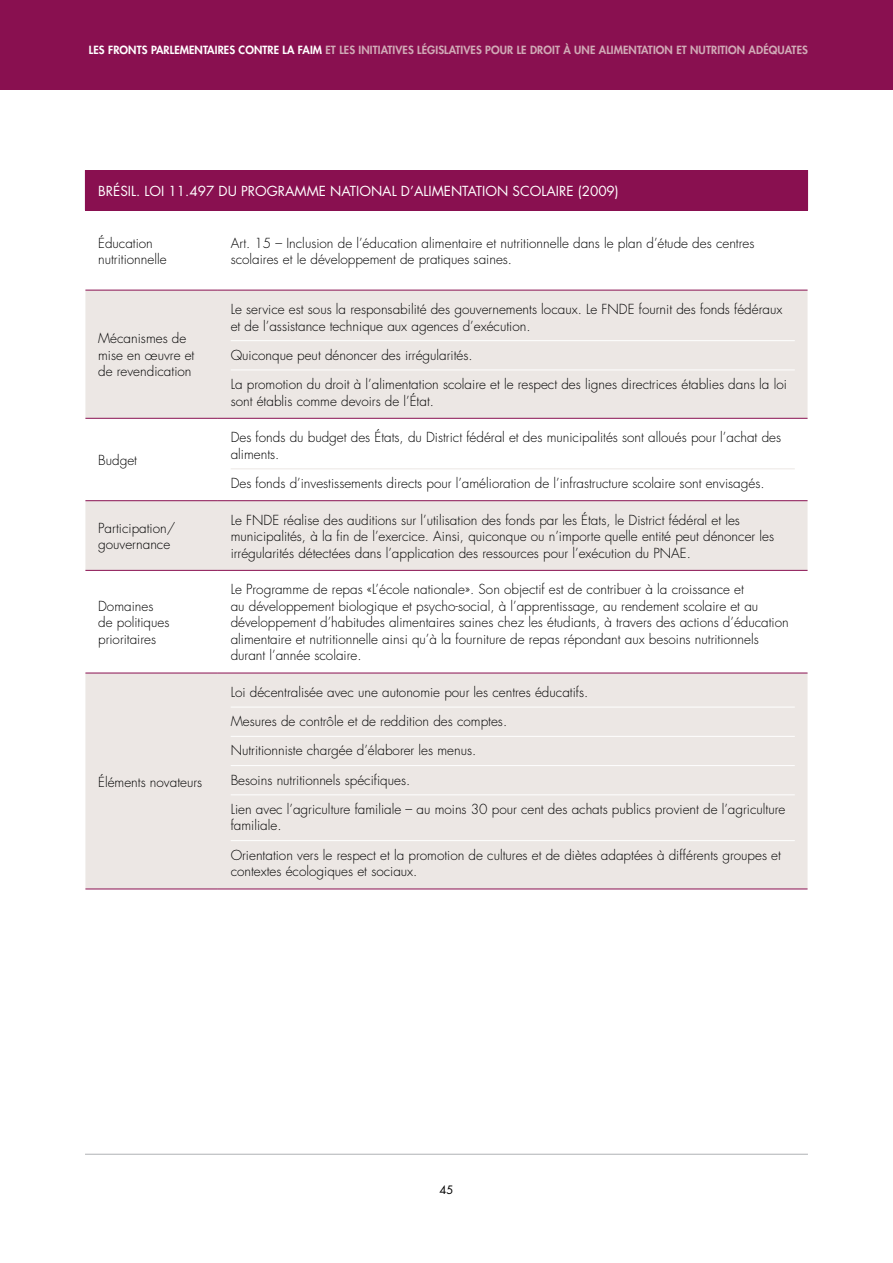
<style>
.page{position:relative;width:893px;height:1263px;background:#fff}
.page>*{position:absolute;margin:0;border:0;box-sizing:border-box;transform-origin:0 0}
.t1{font:300 13.5px/16.5px "Futura Std";color:#000}
.t2{font:13.5px "Futura Std";color:#fff}
.t3{font:11.25px "Futura Std";color:#000}
.t4{font:800 10.95px "Futura Std";letter-spacing:.01em;color:#d0aab6}
.s1{color:#fff}
</style>
<div class="page">
<hr style="left:85px;top:1154px;width:723px;height:1px;background:#afb1b4">
<div style="left:0;top:0;width:893px;height:89px;background:#891050"></div>
<div style="left:85px;top:170px;width:722px;height:40px;background:#891050"></div>
<svg style="left:85px;top:291px;width:722px;height:597px;fill:#ece7e4"></svg>
<hr style="left:807px;top:170px;width:1px;height:40px;background:#891050">
<hr style="left:85px;top:418px;width:133px;height:1px;background:#891050">
<hr style="left:218px;top:418px;width:589px;height:1px;background:#891050">
<hr style="left:85px;top:500px;width:133px;height:1px;background:#891050">
<hr style="left:218px;top:500px;width:589px;height:1px;background:#891050">
<hr style="left:85px;top:570px;width:133px;height:1px;background:#891050">
<hr style="left:218px;top:570px;width:589px;height:1px;background:#891050">
<hr style="left:85px;top:673px;width:133px;height:1px;background:#891050">
<hr style="left:218px;top:673px;width:589px;height:1px;background:#891050">
<hr style="left:85px;top:888px;width:133px;height:1px;background:#891050">
<hr style="left:218px;top:888px;width:589px;height:1px;background:#891050">
<hr style="left:85px;top:210px;width:133px;height:1px;background:#891050">
<hr style="left:218px;top:210px;width:590px;height:1px;background:#891050">
<hr style="left:85px;top:290px;width:133px;height:1px;background:#891050">
<hr style="left:218px;top:290px;width:589px;height:1px;background:#891050">
<hr style="left:231px;top:340px;width:564px;height:1px;background:#fff">
<hr style="left:231px;top:370px;width:564px;height:1px;background:#fff">
<hr style="left:231px;top:468px;width:564px;height:1px;background:#ece7e4">
<hr style="left:231px;top:707px;width:564px;height:1px;background:#fff">
<hr style="left:231px;top:736px;width:564px;height:1px;background:#fff">
<hr style="left:231px;top:765px;width:564px;height:1px;background:#fff">
<hr style="left:231px;top:794px;width:564px;height:1px;background:#fff">
<hr style="left:231px;top:840px;width:564px;height:1px;background:#fff">
<p class="t4" style="left:89px;top:43px;width:720px"><span class="s1">LES FRONTS PARLEMENTAIRES CONTRE LA FAIM</span> ET LES INITIATIVES LÉGISLATIVES POUR LE DROIT À UNE ALIMENTATION ET NUTRITION ADÉQUATES</p>
<p class="t2" style="left:98px;top:182px;width:522px">BRÉSIL. LOI 11.497 DU PROGRAMME NATIONAL D’ALIMENTATION SCOLAIRE (2009)</p>
<p class="t1" style="left:98px;top:235px;width:70px">Éducation nutritionnelle</p>
<p class="t1" style="left:231px;top:235px;width:525px">Art. 15 – Inclusion de l’éducation alimentaire et nutritionnelle dans le plan d’étude des centres scolaires et le développement de pratiques saines.</p>
<p class="t1" style="left:98px;top:330px;width:98px">Mécanismes de mise en œuvre et de revendication</p>
<p class="t1" style="left:98px;top:452px;width:40px">Budget</p>
<p class="t1" style="left:231px;top:301px;width:553px">Le service est sous la responsabilité des gouvernements locaux. Le FNDE fournit des fonds fédéraux et de l’assistance technique aux agences d’exécution.</p>
<p class="t1" style="left:231px;top:341px;width:558px;line-height:29.2px">Quiconque peut dénoncer des irrégularités.<br>La promotion du droit à l’alimentation scolaire et le respect des lignes directrices établies dans la loi</p>
<p class="t1" style="left:231px;top:393px;width:205px">sont établis comme devoirs de l’État.</p>
<p class="t1" style="left:231px;top:429px;width:552px">Des fonds du budget des États, du District fédéral et des municipalités sont alloués pour l’achat des aliments.</p>
<p class="t1" style="left:231px;top:475px;width:535px">Des fonds d’investissements directs pour l’amélioration de l’infrastructure scolaire sont envisagés.</p>
<p class="t1" style="left:98px;top:520px;width:79px">Participation/ gouvernance</p>
<p class="t1" style="left:231px;top:512px;width:545px">Le FNDE réalise des auditions sur l’utilisation des fonds par les États, le District fédéral et les municipalités, à la fin de l’exercice. Ainsi, quiconque ou n’importe quelle entité peut dénoncer les irrégularités détectées dans l’application des ressources pour l’exécution du PNAE.</p>
<p class="t1" style="left:98px;top:598px;width:73px">Domaines de politiques prioritaires</p>
<p class="t1" style="left:231px;top:581px;width:560px">Le Programme de repas «L’école nationale». Son objectif est de contribuer à la croissance et<br>au développement biologique et psycho-social, à l’apprentissage, au rendement scolaire et au développement d’habitudes alimentaires saines chez les étudiants, à travers des actions d’éducation alimentaire et nutritionnelle ainsi qu’à la fourniture de repas répondant aux besoins nutritionnels durant l’année scolaire.</p>
<p class="t1" style="left:98px;top:774px;width:106px">Éléments novateurs</p>
<p class="t1" style="left:231px;top:678px;width:556px;line-height:29.2px">Loi décentralisée avec une autonomie pour les centres éducatifs.<br>Mesures de contrôle et de reddition des comptes.<br>Nutritionniste chargée d’élaborer les menus.<br>Besoins nutritionnels spécifiques.<br>Lien avec l’agriculture familiale – au moins 30 pour cent des achats publics provient de l’agriculture</p>
<p class="t1" style="left:231px;top:811px;width:552px;line-height:29.2px">familiale.<br>Orientation vers le respect et la promotion de cultures et de diètes adaptées à différents groupes et</p>
<p class="t1" style="left:231px;top:863px;width:188px">contextes écologiques et sociaux.</p>
<p class="t3" style="left:440px;top:1183px;width:15px">45</p>
</div>
